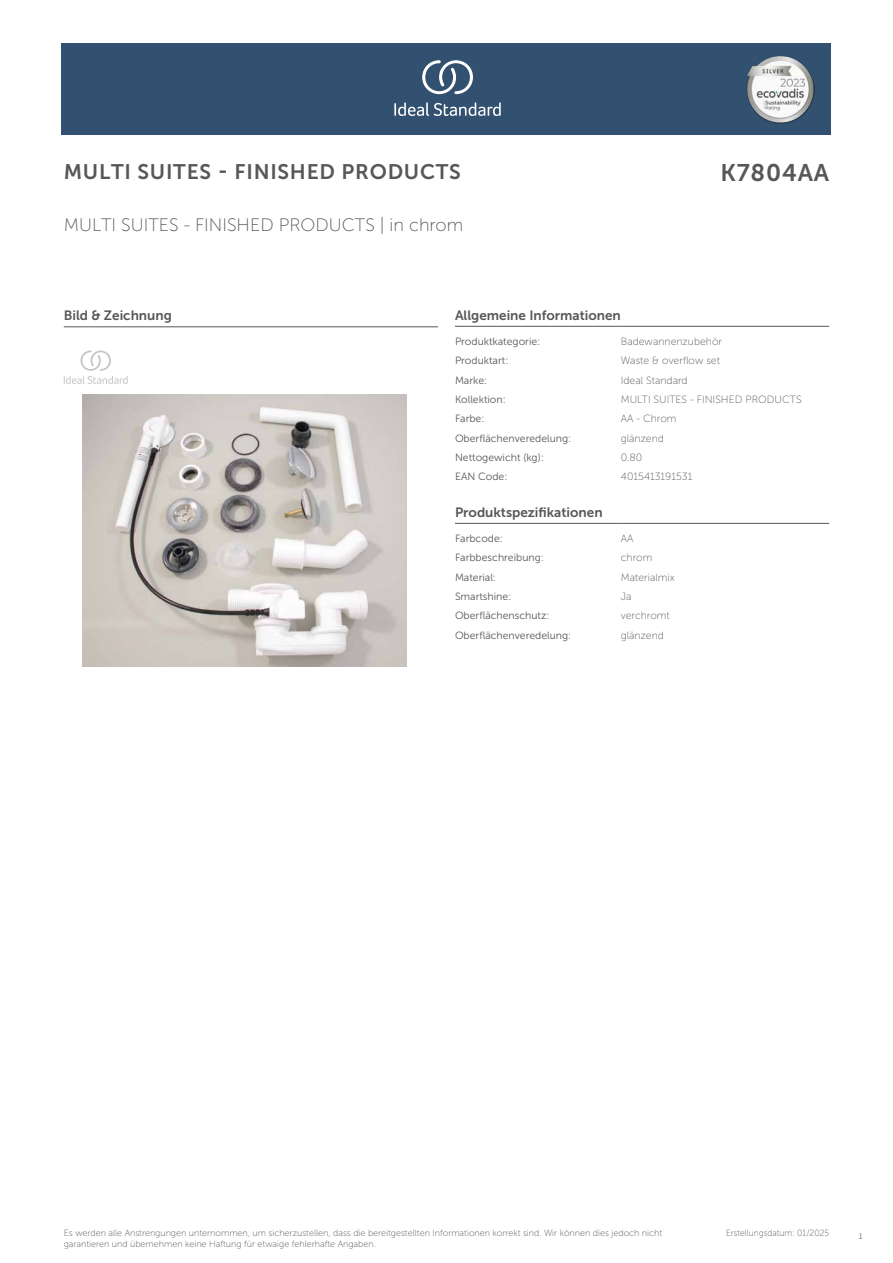
<style>
.page{position:relative;width:893px;height:1263px;background:#fff}
.page>*{position:absolute;margin:0;border:0;box-sizing:border-box;transform-origin:0 0}
.t1{font:24px "Museo Sans 700";letter-spacing:.035em;color:#575756}
.t2{font:21px "Museo Sans 700";letter-spacing:.035em;color:#575756}
.t3{font:18px "Museo Sans 100";color:#575756}
.t4{font:13.5px "Museo Sans 700";color:#575756}
.t5{font:10.5px "Museo Sans 300";color:#575756}
.t6{font:10.5px "Museo Sans 100";color:#575756}
.t7{font:9px/10.8px "Museo Sans 100";color:#575756}
.t8{font:9px "Museo Sans 100";color:#575756;scale:.95 1}
.t9{font:300 9px "Calibri";color:#575756;scale:.95 1}
</style>
<div class="page">
<div style="left:62px;top:43px;width:769px;height:91px;background:#325070"></div>
<hr style="left:455px;top:326px;width:166px;height:1px;background:#575756">
<hr style="left:621px;top:326px;width:208px;height:1px;background:#575756">
<hr style="left:455px;top:523px;width:166px;height:1px;background:#575756">
<hr style="left:621px;top:523px;width:208px;height:1px;background:#575756">
<hr style="left:64px;top:327px;width:374px;height:1px;background:#575756">
<svg style="left:64px;top:350px;width:64px;height:34px"></svg>
<img style="left:82px;top:395px;width:325px;height:271px">
<svg style="left:394px;top:102px;width:107px;height:14px"></svg>
<svg style="left:422px;top:60px;width:51px;height:34px"></svg>
<img style="left:746px;top:56px;width:68px;height:67px">
<h2 class="t2" style="left:64px;top:160px;width:399px">MULTI SUITES - FINISHED PRODUCTS</h2>
<h1 class="t1" style="left:720px;top:160px;width:110px">K7804AA</h1>
<h3 class="t3" style="left:64px;top:215px;width:401px">MULTI SUITES - FINISHED PRODUCTS | in chrom</h3>
<h3 class="t4" style="left:64px;top:308px;width:110px">Bild &amp; Zeichnung</h3>
<h3 class="t4" style="left:455px;top:308px;width:167px">Allgemeine Informationen</h3>
<p class="t5" style="left:455px;top:336px;width:87px">Produktkategorie:</p>
<p class="t6" style="left:621px;top:336px;width:103px">Badewannenzubehör</p>
<p class="t5" style="left:455px;top:355px;width:55px">Produktart:</p>
<p class="t6" style="left:621px;top:355px;width:101px">Waste &amp; overflow set</p>
<p class="t5" style="left:455px;top:374px;width:34px">Marke:</p>
<p class="t6" style="left:621px;top:374px;width:68px">Ideal Standard</p>
<p class="t5" style="left:455px;top:394px;width:52px">Kollektion:</p>
<p class="t6" style="left:621px;top:394px;width:182px">MULTI SUITES - FINISHED PRODUCTS</p>
<p class="t5" style="left:455px;top:413px;width:31px">Farbe:</p>
<p class="t6" style="left:621px;top:413px;width:57px">AA - Chrom</p>
<p class="t5" style="left:455px;top:432px;width:118px">Oberflächenveredelung:</p>
<p class="t6" style="left:621px;top:433px;width:45px">glänzend</p>
<p class="t5" style="left:455px;top:452px;width:90px">Nettogewicht (kg):</p>
<p class="t6" style="left:621px;top:452px;width:23px">0.80</p>
<p class="t5" style="left:455px;top:471px;width:54px">EAN Code:</p>
<p class="t6" style="left:621px;top:471px;width:73px">4015413191531</p>
<h3 class="t4" style="left:455px;top:505px;width:149px">Produktspezifikationen</h3>
<p class="t5" style="left:455px;top:533px;width:49px">Farbcode:</p>
<p class="t6" style="left:621px;top:533px;width:14px">AA</p>
<p class="t5" style="left:455px;top:552px;width:90px">Farbbeschreibung:</p>
<p class="t6" style="left:621px;top:552px;width:33px">chrom</p>
<p class="t5" style="left:455px;top:571px;width:43px">Material:</p>
<p class="t6" style="left:621px;top:572px;width:55px">Materialmix</p>
<p class="t5" style="left:455px;top:591px;width:58px">Smartshine:</p>
<p class="t6" style="left:621px;top:591px;width:12px">Ja</p>
<p class="t5" style="left:455px;top:610px;width:96px">Oberflächenschutz:</p>
<p class="t6" style="left:621px;top:610px;width:50px">verchromt</p>
<p class="t5" style="left:455px;top:629px;width:118px">Oberflächenveredelung:</p>
<p class="t6" style="left:621px;top:630px;width:45px">glänzend</p>
<p class="t7" style="left:64px;top:1227px;width:600px">Es werden alle Anstrengungen unternommen, um sicherzustellen, dass die bereitgestellten Informationen korrekt sind. Wir können dies jedoch nicht garantieren und übernehmen keine Haftung für etwaige fehlerhafte Angaben.</p>
<p class="t8" style="left:726px;top:1228px;width:110px">Erstellungsdatum: 01/2025</p>
<p class="t9" style="left:858px;top:1230px;width:6px">1</p>
</div>
